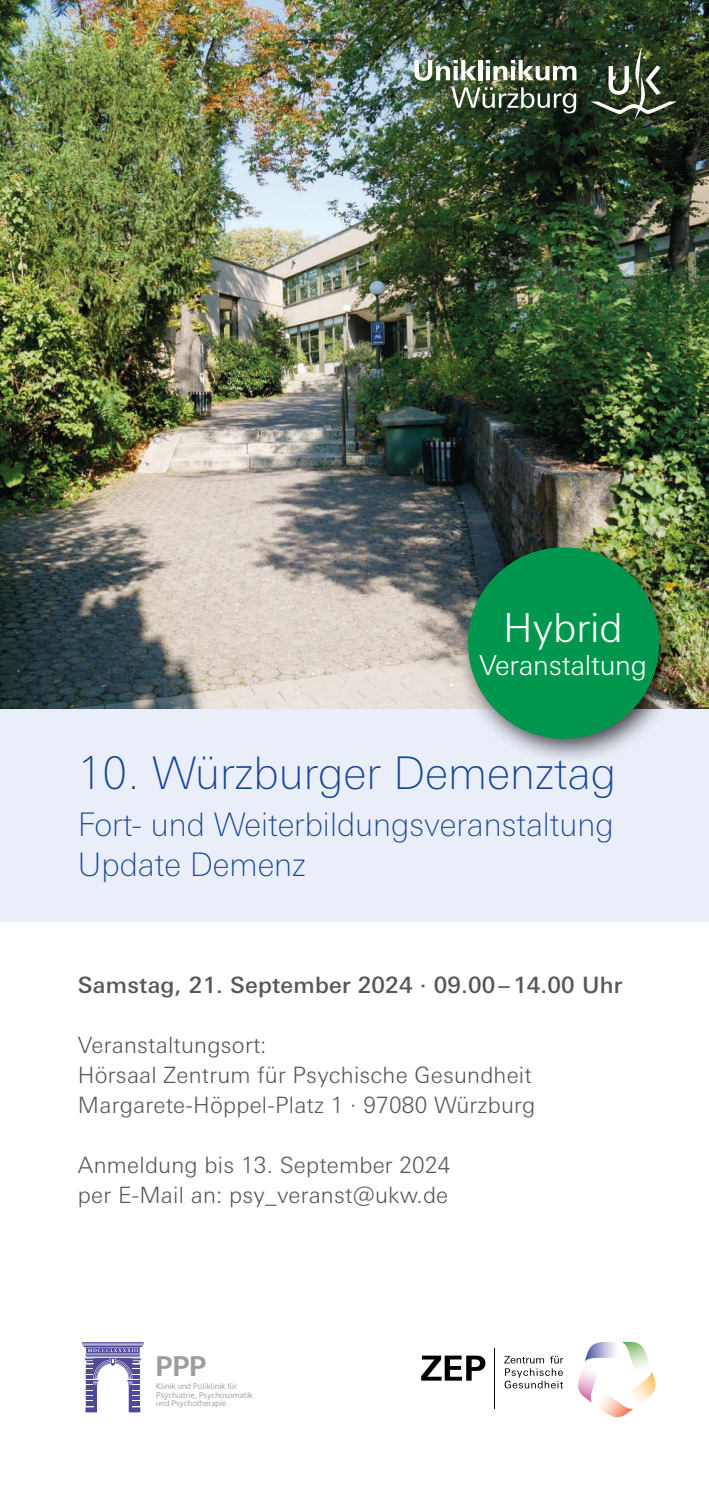
<style>
.page{position:relative;width:709px;height:1489px;background:#fff}
.page>*{position:absolute;margin:0;border:0;box-sizing:border-box;transform-origin:0 0}
.t1{font:100 45px "Univers Next Pro";color:#134395}
.t2{font:300 40px "Univers Next Pro";color:#fff}
.t3{font:100 32.5px/40px "Univers Next Pro";color:#134395}
.t4{font:700 28px "Oxygen";color:#9d9d9c}
.t5{font:300 27.5px "Univers Next Pro";letter-spacing:-.01em;color:#fff}
.t6{font:300 22.5px/30px "Univers Next Pro";letter-spacing:.01em;color:#575756}
.t7{font:500 22.5px "Univers Next Pro";letter-spacing:.01em;color:#575756}
.t8{font:7.75px/9px "Oxygen";letter-spacing:.025em;color:#9d9d9c}
</style>
<div class="page">
<img style="left:0;top:0;width:709px;height:709px">
<div style="left:0;top:709px;width:709px;height:212px;background:#e9eef9"></div>
<svg style="left:414px;top:60px;width:62px;height:21px"></svg>
<hr style="left:478px;top:60px;width:4px;height:20px;background:#fff">
<svg style="left:486px;top:60px;width:90px;height:21px"></svg>
<svg style="left:451px;top:87px;width:125px;height:26px;background:#586654"></svg>
<img style="left:590px;top:47px;width:87px;height:73px">
<div style="left:453px;top:533px;width:231px;height:231px;background:#000;opacity:.75"></div>
<div style="left:468px;top:547px;width:191px;height:191px;background:#00964e;border-radius:50%"></div>
<svg style="left:82px;top:1342px;width:62px;height:70px"></svg>
<svg style="left:578px;top:1341px;width:78px;height:77px"></svg>
<svg style="left:421px;top:1355px;width:64px;height:25px"></svg>
<hr style="left:494px;top:1348px;width:1px;height:60px;background:#000">
<svg style="left:504px;top:1355px;width:59px;height:33px"></svg>
<h2 class="t2" style="left:503px;top:604px;width:121px">Hybrid</h2>
<p class="t5" style="left:479px;top:648px;width:169px">Veranstaltung</p>
<h1 class="t1" style="left:78px;top:747px;width:539px">10. Würzburger Demenztag</h1>
<h3 class="t3" style="left:78px;top:804px;width:537px">Fort- und Weiterbildungsveranstaltung<br>Update Demenz</h3>
<p class="t7" style="left:78px;top:971px;width:546px">Samstag, 21. September 2024 · 09.00–14.00 Uhr</p>
<p class="t6" style="left:78px;top:1029px;width:459px">Veranstaltungsort:<br>Hörsaal Zentrum für Psychische Gesundheit<br>Margarete-Höppel-Platz 1 · 97080 Würzburg</p>
<p class="t6" style="left:78px;top:1149px;width:374px">Anmeldung bis 13. September 2024 per E-Mail an: psy_veranst@ukw.de</p>
<p class="t4" style="left:156px;top:1348px;width:51px">PPP</p>
<p class="t8" style="left:156px;top:1381px;width:98px">Klinik und Poliklinik für<br>Psychiatrie, Psychosomatik und Psychotherapie</p>
</div>
